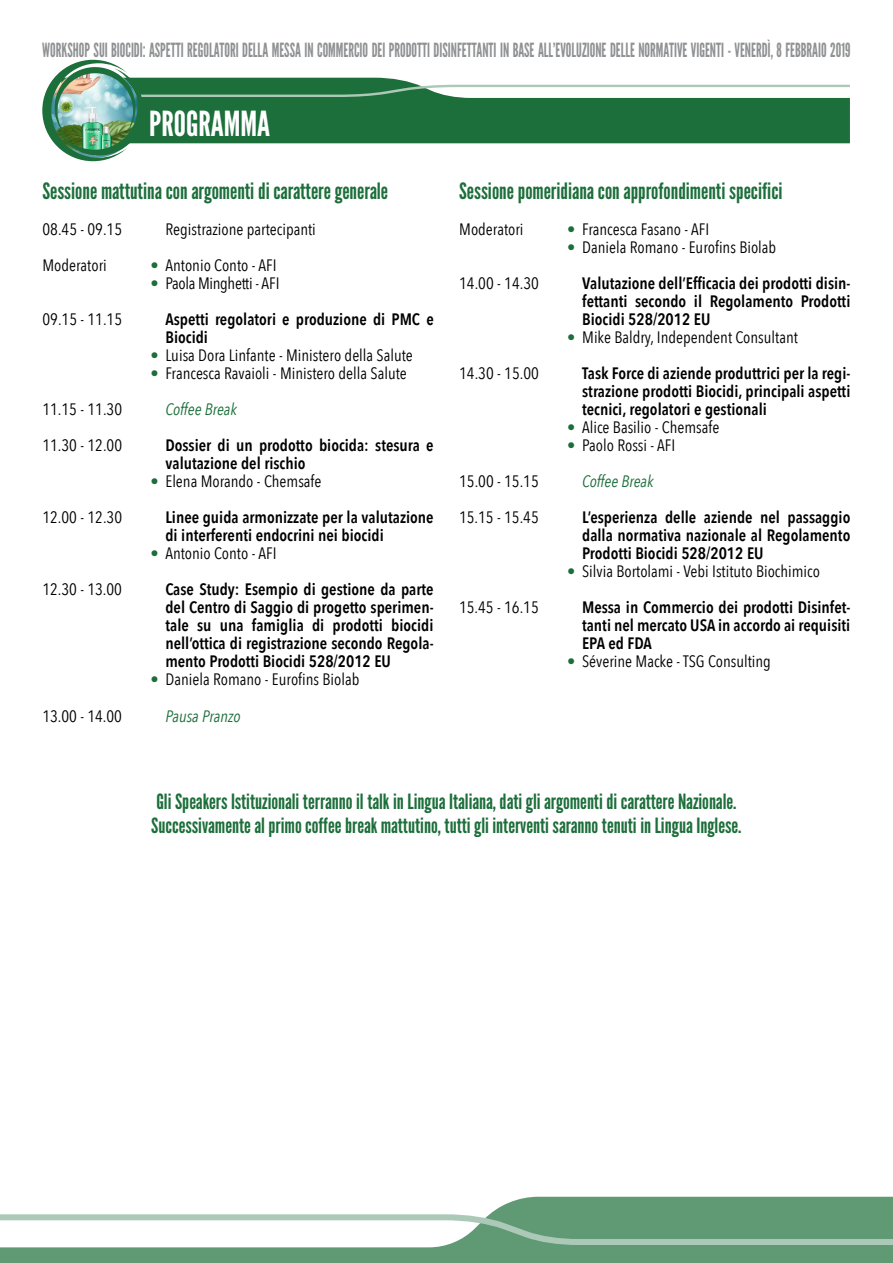
<style>
.page{position:relative;width:893px;height:1263px;background:#fff}
.page>*{position:absolute;margin:0;border:0;box-sizing:border-box;transform-origin:0 0}
.t1{font:34.5px "League Gothic";color:#fff}
.t2{font:22.5px "League Gothic";color:#1c6e3a}
.t3{font:21px/24px "League Gothic";color:#1c6e3a}
.t4{font:19.5px "League Gothic";color:#8f9193;scale:.81 1}
.t5{font:600 16.5px/18px "Avenir Next Condensed";color:#000;text-align:justify}
.t6{font:16.5px "Avenir Next Condensed";color:#000}
.t7{font:italic 16.5px "Avenir Next Condensed";color:#1c6e3a}
.t8{font:16.5px "Avenir Next Condensed";letter-spacing:-.02em;color:#000}
.s1{color:#1c6e3a}
</style>
<div class="page">
<svg style="left:0;top:1197px;width:893px;height:66px;fill:#609a75"></svg>
<svg style="left:0;top:1214px;width:893px;height:31px"></svg>
<svg style="left:42px;top:60px;width:808px;height:101px"></svg>
<p class="t4" style="left:42px;top:38px;width:999px">WORKSHOP SUI BIOCIDI: ASPETTI REGOLATORI DELLA MESSA IN COMMERCIO DEI PRODOTTI DISINFETTANTI IN BASE ALL’EVOLUZIONE DELLE NORMATIVE VIGENTI - VENERDÌ, 8 FEBBRAIO 2019</p>
<h1 class="t1" style="left:149px;top:103px;width:122px">PROGRAMMA</h1>
<h2 class="t2" style="left:43px;top:178px;width:347px">Sessione mattutina con argomenti di carattere generale</h2>
<p class="t6" style="left:43px;top:215px;width:81px">08.45 - 09.15</p>
<p class="t6" style="left:166px;top:215px;width:152px">Registrazione partecipanti</p>
<p class="t6" style="left:43px;top:251px;width:66px">Moderatori</p>
<p class="t6" style="left:151px;top:251px;width:128px"><span class="s1">•</span> Antonio Conto - AFI</p>
<p class="t8" style="left:150px;top:269px;width:131px"><span class="s1">•</span> Paola Minghetti - AFI</p>
<p class="t6" style="left:42px;top:305px;width:81px">09.15 - 11.15</p>
<p class="t5" style="left:165px;top:310px;width:270px">Aspetti regolatori e produzione di PMC e<br>Biocidi</p>
<p class="t6" style="left:150px;top:342px;width:264px"><span class="s1">•</span> Luisa Dora Linfante - Ministero della Salute</p>
<p class="t6" style="left:150px;top:360px;width:258px"><span class="s1">•</span> Francesca Ravaioli - Ministero della Salute</p>
<p class="t6" style="left:42px;top:396px;width:81px">11.15 - 11.30</p>
<p class="t7" style="left:165px;top:400px;width:73px">Coffee Break</p>
<p class="t6" style="left:42px;top:432px;width:81px">11.30 - 12.00</p>
<p class="t5" style="left:165px;top:436px;width:270px">Dossier di un prodotto biocida: stesura e valutazione del rischio</p>
<p class="t6" style="left:150px;top:468px;width:173px"><span class="s1">•</span> Elena Morando - Chemsafe</p>
<p class="t6" style="left:42px;top:504px;width:81px">12.00 - 12.30</p>
<p class="t5" style="left:165px;top:508px;width:270px">Linee guida armonizzate per la valutazione di interferenti endocrini nei biocidi</p>
<p class="t6" style="left:150px;top:540px;width:128px"><span class="s1">•</span> Antonio Conto - AFI</p>
<p class="t6" style="left:42px;top:576px;width:81px">12.30 - 13.00</p>
<p class="t5" style="left:165px;top:580px;width:270px">Case Study: Esempio di gestione da parte del Centro di Saggio di progetto sperimen&shy;tale su una famiglia di prodotti biocidi nell’ottica di registrazione secondo Regola&shy;mento Prodotti Biocidi 528/2012 EU</p>
<p class="t6" style="left:150px;top:666px;width:211px"><span class="s1">•</span> Daniela Romano - Eurofins Biolab</p>
<p class="t6" style="left:42px;top:702px;width:81px">13.00 - 14.00</p>
<p class="t7" style="left:165px;top:706px;width:77px">Pausa Pranzo</p>
<h2 class="t2" style="left:459px;top:178px;width:325px">Sessione pomeridiana con approfondimenti specifici</h2>
<p class="t6" style="left:459px;top:215px;width:66px">Moderatori</p>
<p class="t6" style="left:567px;top:215px;width:143px"><span class="s1">•</span> Francesca Fasano - AFI</p>
<p class="t6" style="left:567px;top:233px;width:211px"><span class="s1">•</span> Daniela Romano - Eurofins Biolab</p>
<p class="t6" style="left:459px;top:269px;width:81px">14.00 - 14.30</p>
<p class="t5" style="left:582px;top:274px;width:270px">Valutazione dell’Efficacia dei prodotti disin&shy;fettanti secondo il Regolamento Prodotti Biocidi 528/2012 EU</p>
<p class="t6" style="left:567px;top:323px;width:232px"><span class="s1">•</span> Mike Baldry, Independent Consultant</p>
<p class="t6" style="left:459px;top:360px;width:81px">14.30 - 15.00</p>
<p class="t5" style="left:582px;top:364px;width:270px">Task Force di aziende produttrici per la regi&shy;strazione prodotti Biocidi, principali aspetti tecnici, regolatori e gestionali</p>
<p class="t6" style="left:567px;top:414px;width:154px"><span class="s1">•</span> Alice Basilio - Chemsafe</p>
<p class="t6" style="left:567px;top:432px;width:110px"><span class="s1">•</span> Paolo Rossi - AFI</p>
<p class="t6" style="left:459px;top:468px;width:81px">15.00 - 15.15</p>
<p class="t7" style="left:582px;top:472px;width:73px">Coffee Break</p>
<p class="t6" style="left:459px;top:504px;width:81px">15.15 - 15.45</p>
<p class="t5" style="left:582px;top:508px;width:270px">L’esperienza delle aziende nel passaggio dalla normativa nazionale al Regolamento Prodotti Biocidi 528/2012 EU</p>
<p class="t6" style="left:567px;top:558px;width:254px"><span class="s1">•</span> Silvia Bortolami - Vebi Istituto Biochimico</p>
<p class="t6" style="left:459px;top:594px;width:81px">15.45 - 16.15</p>
<p class="t5" style="left:582px;top:598px;width:270px">Messa in Commercio dei prodotti Disinfet&shy;tanti nel mercato USA in accordo ai requisiti EPA ed FDA</p>
<p class="t6" style="left:567px;top:648px;width:205px"><span class="s1">•</span> Séverine Macke - TSG Consulting</p>
<p class="t3" style="left:151px;top:790px;width:592px">Gli Speakers Istituzionali terranno il talk in Lingua Italiana, dati gli argomenti di carattere Nazionale.<br>Successivamente al primo coffee break mattutino, tutti gli interventi saranno tenuti in Lingua Inglese.</p>
</div>
